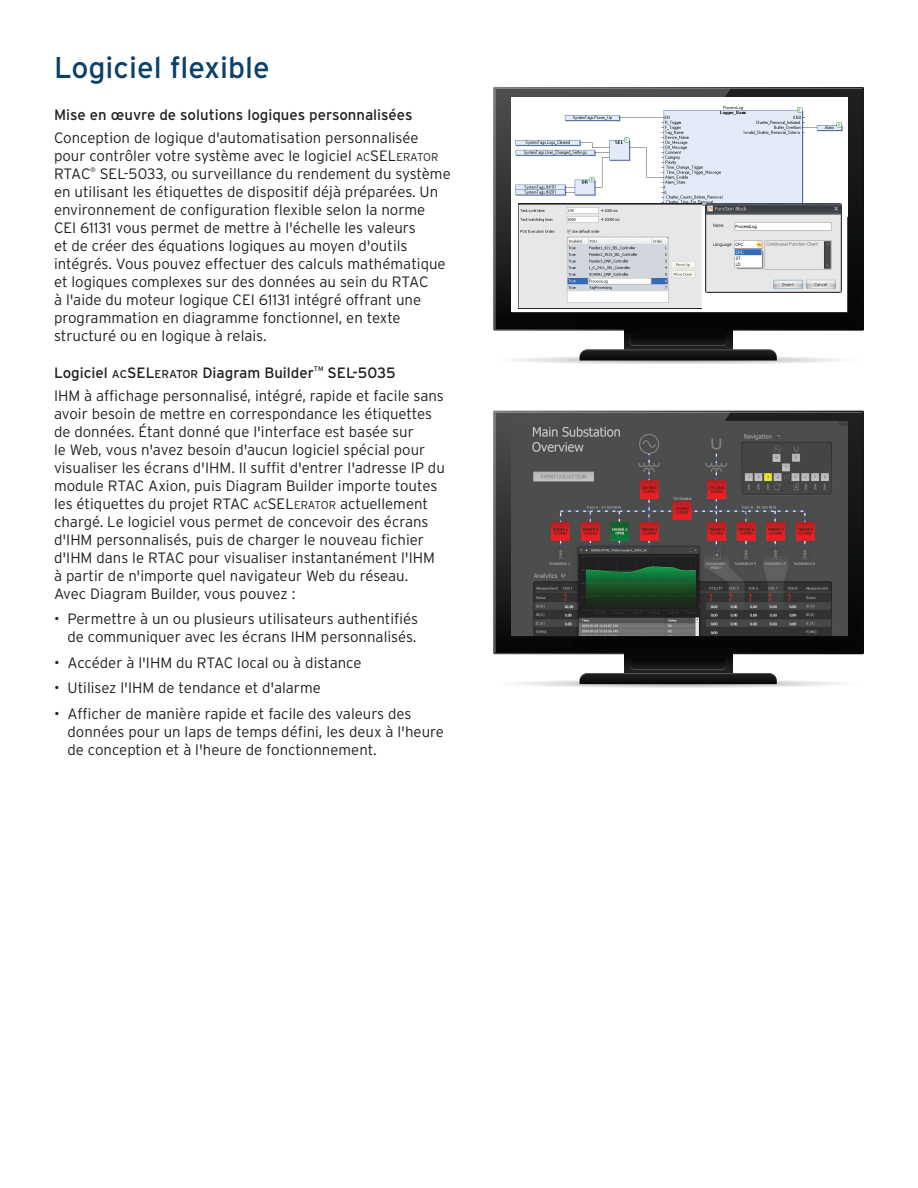
<style>
.page{position:relative;width:918px;height:1188px;background:#fff}
.page>*{position:absolute;margin:0;border:0;box-sizing:border-box;transform-origin:0 0}
.t1{font:30px "Interstate Poly";color:#0b406a}
.t2{font:300 15px/18px "Interstate Poly";color:#231f20}
.t3{font:15px "Interstate Poly";color:#231f20}
.t4{font:6.75px "Interstate Poly";color:#231f20}
.t5{font:300 6.75px "Interstate Poly";color:#231f20}
.s1{font-size:11.25px}
.s2{font-style:inherit}
</style>
<div class="page">
<div style="left:508px;top:680px;width:340px;height:8px;background:#eeeff0;border-radius:50%"></div>
<div style="left:536px;top:680px;width:284px;height:7px;background:#e9eaeb;border-radius:50%"></div>
<div style="left:543px;top:681px;width:270px;height:6px;background:#e6e7e9;border-radius:50%"></div>
<div style="left:551px;top:681px;width:255px;height:6px;background:#e1e2e4;border-radius:50%"></div>
<div style="left:556px;top:681px;width:244px;height:5px;background:#e0e1e3;border-radius:50%"></div>
<div style="left:563px;top:681px;width:230px;height:5px;background:#d8d9db;border-radius:50%"></div>
<div style="left:624px;top:649px;width:108px;height:30px;background:#050705"></div>
<svg style="left:495px;top:412px;width:367px;height:241px;background:#1f2120"></svg>
<svg style="left:842px;top:643px;width:7px;height:4px"></svg>
<svg style="left:567px;top:658px;width:233px;height:28px"></svg>
<img style="left:512px;top:421px;width:335px;height:215px">
<div style="left:523px;top:356px;width:310px;height:8px;background:#f0f1f2;border-radius:50%"></div>
<div style="left:527px;top:357px;width:303px;height:7px;background:#eeeeef;border-radius:50%"></div>
<div style="left:532px;top:357px;width:292px;height:6px;background:#ececee;border-radius:50%"></div>
<div style="left:541px;top:357px;width:274px;height:6px;background:#e6e7e9;border-radius:50%"></div>
<div style="left:551px;top:357px;width:255px;height:6px;background:#e1e2e4;border-radius:50%"></div>
<div style="left:560px;top:357px;width:237px;height:6px;background:#dddee0;border-radius:50%"></div>
<svg style="left:493px;top:87px;width:371px;height:244px;background:#484748"></svg>
<div style="left:624px;top:326px;width:108px;height:29px;background:#050605"></div>
<svg style="left:495px;top:88px;width:367px;height:241px;background:#242525"></svg>
<svg style="left:842px;top:319px;width:7px;height:4px"></svg>
<svg style="left:579px;top:335px;width:221px;height:28px"></svg>
<div style="left:511px;top:98px;width:336px;height:214px;background:#fff"></div>
<img style="left:515px;top:105px;width:328px;height:112px">
<img style="left:518px;top:204px;width:184px;height:105px">
<img style="left:706px;top:203px;width:136px;height:90px">
<h1 class="t1" style="left:54px;top:46px;width:217px">Logiciel flexible</h1>
<p class="t3" style="left:54px;top:104px;width:360px">Mise en œuvre de solutions logiques personnalisées</p>
<p class="t2" style="left:54px;top:127px;width:386px">Conception de logique d'automatisation personnalisée pour contrôler votre système avec le logiciel <span class="s1">AC</span><span class="s2">SEL</span><span class="s1">ERATOR<br></span>RTAC</p>
<p class="t5" style="left:90px;top:165px;width:7px">®</p>
<p class="t2" style="left:54px;top:163px;width:398px;text-indent:46px">SEL-5033, ou surveillance du rendement du système en utilisant les étiquettes de dispositif déjà préparées. Un environnement de configuration flexible selon la norme CEI 61131 vous permet de mettre à l'échelle les valeurs<br>et de créer des équations logiques au moyen d'outils intégrés. Vous pouvez effectuer des calculs mathématique et logiques complexes sur des données au sein du RTAC<br>à l'aide du moteur logique CEI 61131 intégré offrant une programmation en diagramme fonctionnel, en texte structuré ou en logique à relais.</p>
<p class="t3" style="left:54px;top:362px;width:261px">Logiciel <span class="s1">AC</span><span class="s2">SEL</span><span class="s1">ERATOR</span> Diagram Builder</p>
<p class="t4" style="left:314px;top:364px;width:11px">TM</p>
<p class="t3" style="left:328px;top:362px;width:70px">SEL-5035</p>
<p class="t2" style="left:54px;top:386px;width:392px">IHM à affichage personnalisé, intégré, rapide et facile sans avoir besoin de mettre en correspondance les étiquettes de données. Étant donné que l'interface est basée sur<br>le Web, vous n'avez besoin d'aucun logiciel spécial pour visualiser les écrans d'IHM. Il suffit d'entrer l'adresse IP du module RTAC Axion, puis Diagram Builder importe toutes les étiquettes du projet RTAC <span class="s1">AC</span><span class="s2">SEL</span><span class="s1">ERATOR</span> actuellement chargé. Le logiciel vous permet de concevoir des écrans d'IHM personnalisés, puis de charger le nouveau fichier d'IHM dans le RTAC pour visualiser instantanément l'IHM à partir de n'importe quel navigateur Web du réseau.<br>Avec Diagram Builder, vous pouvez :</p>
<p class="t2" style="left:54px;top:609px;width:366px;text-align:right">• Permettre à un ou plusieurs utilisateurs authentifiés de communiquer avec les écrans IHM personnalisés.</p>
<p class="t2" style="left:54px;top:653px;width:309px">• Accéder à l'IHM du RTAC local ou à distance</p>
<p class="t2" style="left:54px;top:678px;width:268px">• Utilisez l'IHM de tendance et d'alarme</p>
<p class="t2" style="left:68px;top:704px;width:378px;text-indent:-14px">• Afficher de manière rapide et facile des valeurs des données pour un laps de temps défini, les deux à l'heure de conception et à l'heure de fonctionnement.</p>
</div>
